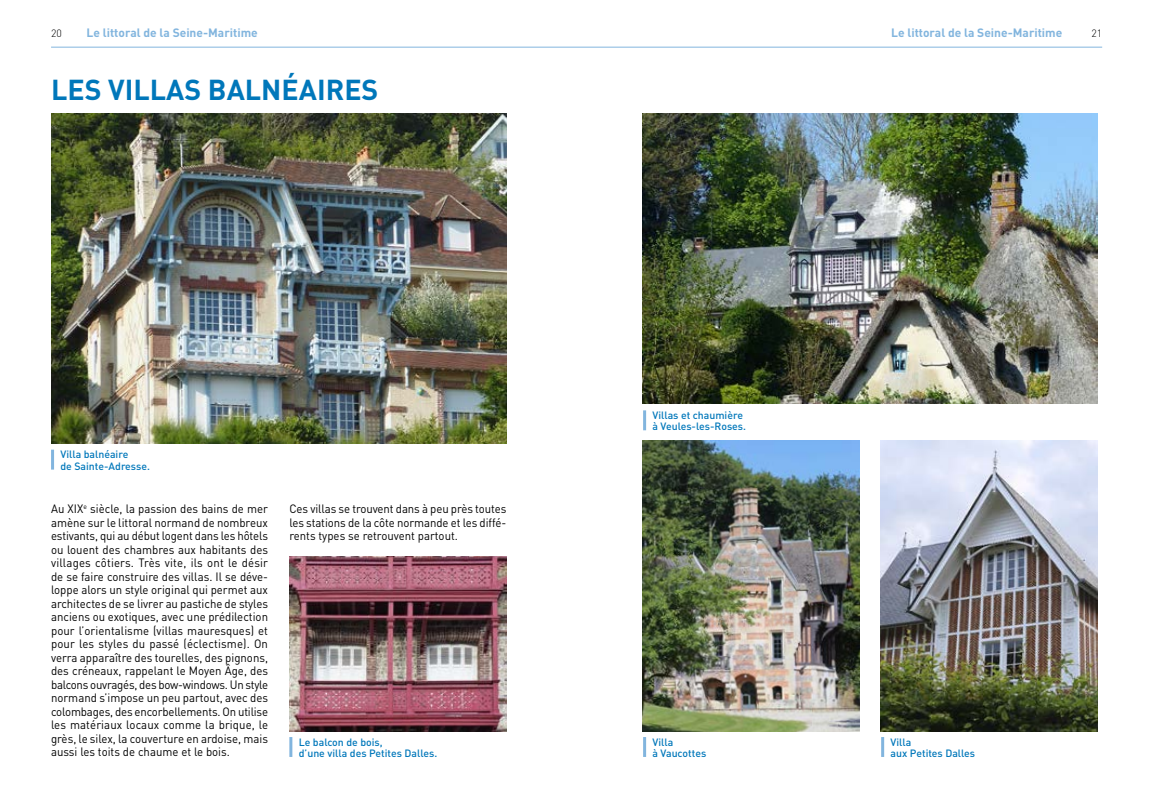
<style>
.page{position:relative;width:1149px;height:808px;background:#fff}
.page>*{position:absolute;margin:0;border:0;box-sizing:border-box;transform-origin:0 0}
.t1{font:700 28.5px "DIN";color:#0077ba}
.t2{font:12px/13.5px "DIN";color:#000;text-align:justify;scale:.95 1}
.t3{font:700 12px "DIN";color:#82b5de}
.t4{font:500 10.5px/11.2px "DIN";color:#0077ba}
.t5{font:300 10.5px "DIN";color:#000}
</style>
<div class="page">
<hr style="left:51px;top:47px;width:1050px;height:1px;background:#82b5de">
<img style="left:51px;top:113px;width:455px;height:330px">
<img style="left:642px;top:113px;width:455px;height:291px">
<img style="left:642px;top:440px;width:217px;height:291px">
<img style="left:880px;top:440px;width:217px;height:291px">
<hr style="left:51px;top:450px;width:3px;height:20px;background:#82b5de">
<hr style="left:643px;top:410px;width:3px;height:20px;background:#82b5de">
<hr style="left:643px;top:737px;width:3px;height:20px;background:#82b5de">
<hr style="left:880px;top:737px;width:3px;height:20px;background:#82b5de">
<img style="left:289px;top:556px;width:217px;height:175px">
<hr style="left:289px;top:737px;width:3px;height:20px;background:#82b5de">
<p class="t5" style="left:51px;top:27px;width:12px">20</p>
<p class="t3" style="left:87px;top:25px;width:173px">Le littoral de la Seine-Maritime</p>
<p class="t3" style="left:890px;top:25px;width:173px">Le littoral de la Seine-Maritime</p>
<p class="t5" style="left:1090px;top:27px;width:12px">21</p>
<h1 class="t1" style="left:51px;top:71px;width:329px">LES VILLAS BALNÉAIRES</h1>
<p class="t4" style="left:60px;top:449px;width:91px">Villa balnéaire<br>de Sainte-Adresse.</p>
<p class="t2" style="left:51px;top:502px;width:230px">Au XIX<sup>e</sup> siècle, la passion des bains de mer amène sur le littoral normand de nombreux estivants, qui au début logent dans les hôtels ou louent des chambres aux habitants des villages côtiers. Très vite, ils ont le désir de se faire construire des villas. Il se déve&shy;loppe alors un style original qui permet aux architectes de se livrer au pastiche de styles anciens ou exotiques, avec une prédilection pour l’orientalisme (villas mauresques) et pour les styles du passé (éclectisme). On verra apparaître des tourelles, des pignons, des créneaux, rappelant le Moyen Âge, des balcons ouvragés, des bow-windows. Un style normand s’impose un peu partout, avec des colombages, des encorbellements. On utilise les matériaux locaux comme la brique, le grès, le silex, la couverture en ardoise, mais aussi les toits de chaume et le bois.</p>
<p class="t2" style="left:289px;top:502px;width:230px">Ces villas se trouvent dans à peu près toutes les stations de la côte normande et les diffé&shy;rents types se retrouvent partout.</p>
<p class="t4" style="left:299px;top:736px;width:140px">Le balcon de bois,<br>d’une villa des Petites Dalles.</p>
<p class="t4" style="left:652px;top:409px;width:95px">Villas et chaumière à Veules-les-Roses.</p>
<p class="t4" style="left:652px;top:736px;width:55px">Villa<br>à Vaucottes</p>
<p class="t4" style="left:890px;top:736px;width:86px">Villa<br>aux Petites Dalles</p>
</div>
